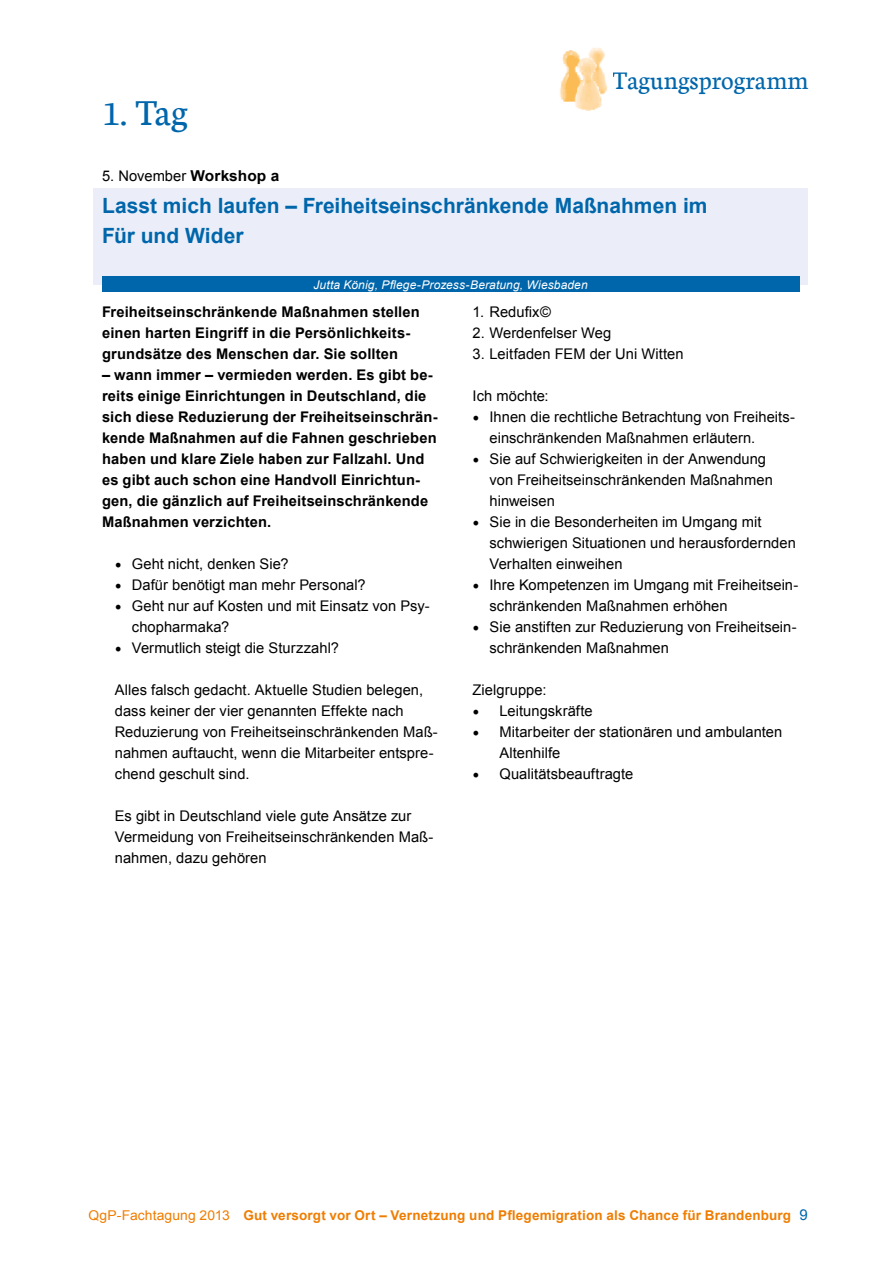
<style>
.page{position:relative;width:893px;height:1263px;background:#fff}
.page>*{position:absolute;margin:0;border:0;box-sizing:border-box;transform-origin:0 0}
.t1{font:39px "Neuton";color:#0066ab}
.t2{font:27px "Neuton";color:#0066ab}
.t3{font:700 21px/30px "Arial";color:#0066ab}
.t4{font:14.7px/21px "Arial";letter-spacing:.005em;color:#000}
.t5{font:700 14.7px/21px "Arial";letter-spacing:.01em;color:#000}
.t6{font:700 13.5px "Arial";letter-spacing:.015em;color:#ef7d00}
.t7{font:13.5px "Arial";letter-spacing:.005em;color:#ef7d00}
.t8{font:italic 12px "Arial";letter-spacing:.01em;color:#fff}
.s1{font-weight:700;font-size:15px}
.s2{font-family:"Minion Pro";font-size:18px}
.s3{font-weight:400;font-size:15px;color:#0066ab}
</style>
<div class="page">
<div style="left:94px;top:189px;width:714px;height:96px;background:#ebeef8"></div>
<div style="left:102px;top:277px;width:697px;height:15px;background:#0066ab"></div>
<img style="left:559px;top:48px;width:48px;height:63px">
<h1 class="t1" style="left:102px;top:89px;width:87px">1. Tag</h1>
<p class="t4" style="left:102px;top:165px;width:179px">5. November <span class="s1">Workshop a</span></p>
<h2 class="t2" style="left:612px;top:64px;width:198px">Tagungsprogramm</h2>
<h3 class="t3" style="left:102px;top:191px;width:607px">Lasst mich laufen – Freiheitseinschränkende Maßnahmen im<br>Für und Wider</h3>
<p class="t8" style="left:313px;top:277px;width:276px">Jutta König, Pflege-Prozess-Beratung, Wiesbaden</p>
<p class="t5" style="left:102px;top:301px;width:319px">Freiheitseinschränkende Maßnahmen stellen einen harten Eingriff in die Persönlichkeits&shy;grundsätze des Menschen dar. Sie sollten</p>
<p class="t5" style="left:102px;top:364px;width:337px">– wann immer – vermieden werden. Es gibt be&shy;reits einige Einrichtungen in Deutschland, die sich diese Reduzierung der Freiheitseinschrän&shy;kende Maßnahmen auf die Fahnen geschrieben haben und klare Ziele haben zur Fallzahl. Und es gibt auch schon eine Handvoll Einrichtun&shy;gen, die gänzlich auf Freiheitseinschränkende Maßnahmen verzichten.</p>
<p class="t4" style="left:115px;top:553px;width:175px"><span class="s2">•</span> Geht nicht, denken Sie?</p>
<p class="t4" style="left:115px;top:574px;width:252px"><span class="s2">•</span> Dafür benötigt man mehr Personal?</p>
<p class="t4" style="left:132px;top:595px;width:299px;text-indent:-17px"><span class="s2">•</span> Geht nur auf Kosten und mit Einsatz von Psy&shy;chopharmaka?</p>
<p class="t4" style="left:115px;top:637px;width:226px"><span class="s2">•</span> Vermutlich steigt die Sturzzahl?</p>
<p class="t4" style="left:115px;top:679px;width:324px">Alles falsch gedacht. Aktuelle Studien belegen, dass keiner der vier genannten Effekte nach Reduzierung von Freiheitseinschränkenden Maß&shy;nahmen auftaucht, wenn die Mitarbeiter entspre&shy;chend geschult sind.</p>
<p class="t4" style="left:115px;top:805px;width:320px">Es gibt in Deutschland viele gute Ansätze zur<br>Vermeidung von Freiheitseinschränkenden Maß&shy;nahmen, dazu gehören</p>
<p class="t4" style="left:472px;top:301px;width:80px">1. Redufix©</p>
<p class="t4" style="left:472px;top:322px;width:140px">2. Werdenfelser Weg</p>
<p class="t4" style="left:472px;top:343px;width:213px">3. Leitfaden FEM der Uni Witten</p>
<p class="t4" style="left:472px;top:385px;width:78px">Ich möchte:</p>
<p class="t4" style="left:489px;top:406px;width:307px;text-indent:-17px"><span class="s2">•</span> Ihnen die rechtliche Betrachtung von Freiheits&shy;einschränkenden Maßnahmen erläutern.</p>
<p class="t4" style="left:489px;top:448px;width:285px;text-indent:-17px"><span class="s2">•</span> Sie auf Schwierigkeiten in der Anwendung von Freiheitseinschränkenden Maßnahmen hinweisen</p>
<p class="t4" style="left:489px;top:511px;width:308px;text-indent:-17px"><span class="s2">•</span> Sie in die Besonderheiten im Umgang mit schwierigen Situationen und herausfordernden<br>Verhalten einweihen</p>
<p class="t4" style="left:489px;top:574px;width:310px;text-indent:-17px"><span class="s2">•</span> Ihre Kompetenzen im Umgang mit Freiheitsein&shy;schränkenden Maßnahmen erhöhen</p>
<p class="t4" style="left:489px;top:616px;width:309px;text-indent:-17px"><span class="s2">•</span> Sie anstiften zur Reduzierung von Freiheitsein&shy;schränkenden Maßnahmen</p>
<p class="t4" style="left:472px;top:679px;width:75px">Zielgruppe:</p>
<p class="t4" style="left:472px;top:700px;width:122px"><span class="s2">•</span> Leitungskräfte</p>
<p class="t4" style="left:499px;top:721px;width:284px;text-indent:-27px"><span class="s2">•</span> Mitarbeiter der stationären und ambulanten<br>Altenhilfe</p>
<p class="t4" style="left:472px;top:763px;width:162px"><span class="s2">•</span> Qualitätsbeauftragte</p>
<p class="t7" style="left:88px;top:1206px;width:143px">QgP-Fachtagung 2013</p>
<p class="t6" style="left:243px;top:1206px;width:566px">Gut versorgt vor Ort – Vernetzung und Pflegemigration als Chance für Brandenburg <span class="s3">9</span></p>
</div>
